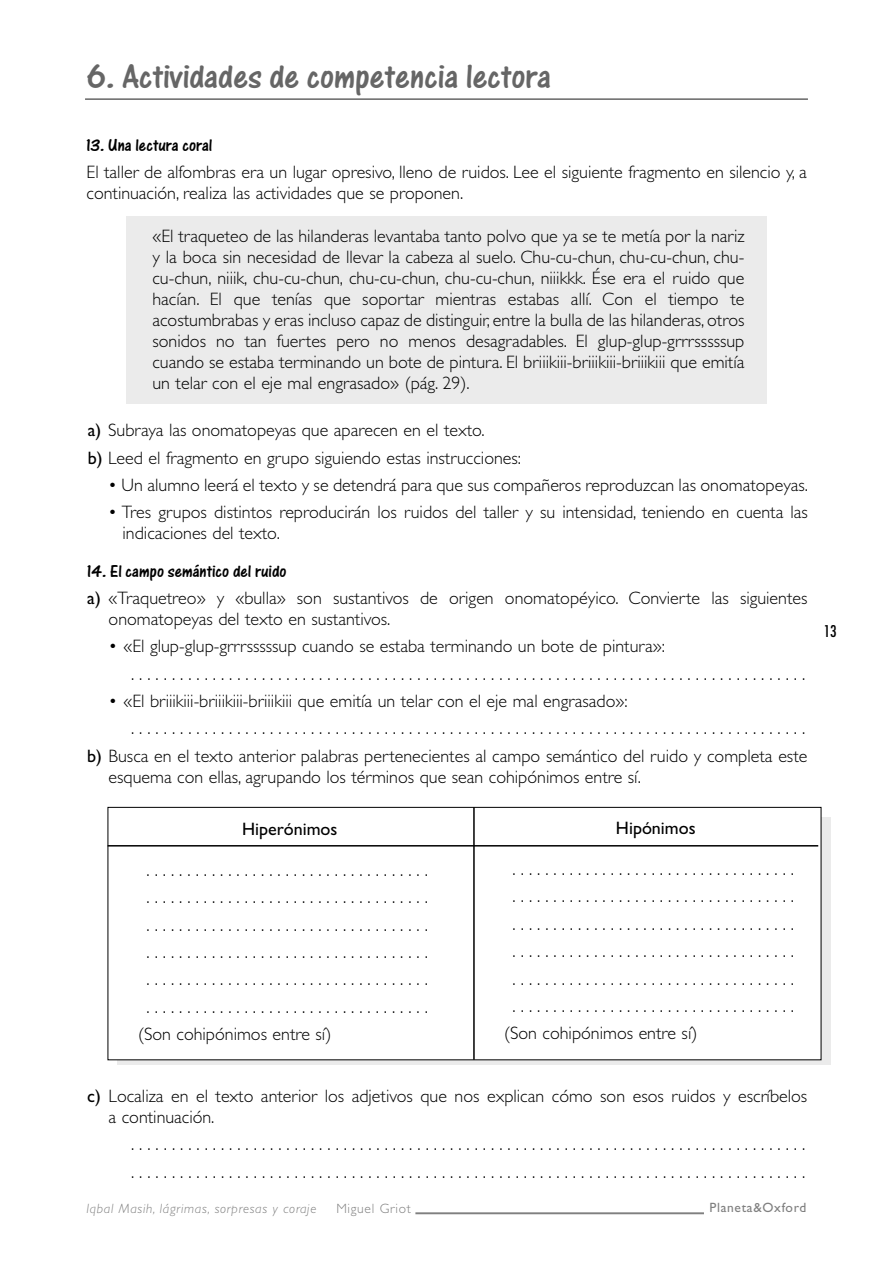
<style>
.page{position:relative;width:893px;height:1263px;background:#fff}
.page>*{position:absolute;margin:0;border:0;box-sizing:border-box;transform-origin:0 0}
.t1{font:36px "One Stroke Script Plain";color:#666}
.t2{font:300 18px/21px "Gill Sans";color:#000}
.t3{font:18px "One Stroke Script Plain";color:#000}
.t4{font:18px "Gill Sans";color:#000}
.t5{font:500 condensed 15.75px "Futura";color:#000}
.t6{font:italic 300 13.5px "Gill Sans";letter-spacing:.05em;color:#808080}
.t7{font:13.5px "Gill Sans";letter-spacing:.05em;color:#808080}
.t8{font:300 13.5px "Gill Sans";letter-spacing:.05em;color:#808080}
.s1{font-weight:400}
</style>
<div class="page">
<hr style="left:415px;top:1212px;width:289px;height:2px;background:#808080">
<hr style="left:85px;top:98px;width:723px;height:2px;background:#666">
<div style="left:126px;top:217px;width:641px;height:187px;background:#ebebeb"></div>
<svg style="left:117px;top:818px;width:713px;height:247px;background:#dbdbdb"></svg>
<div style="left:108px;top:808px;width:713px;height:251px;background:#fff"></div>
<div style="left:108px;top:807px;width:713px;height:253px;border:1px solid #000"></div>
<hr style="left:473px;top:807px;width:2px;height:253px;background:#000">
<hr style="left:108px;top:845px;width:710px;height:1px;background:#000">
<h1 class="t1" style="left:87px;top:65px;width:466px">6. Actividades de competencia lectora</h1>
<p class="t3" style="left:87px;top:140px;width:127px">13. Una lectura coral</p>
<p class="t2" style="left:87px;top:164px;width:722px">El taller de alfombras era un lugar opresivo, lleno de ruidos. Lee el siguiente fragmento en silencio y, a continuación, realiza las actividades que se proponen.</p>
<p class="t2" style="left:152px;top:227px;width:594px;text-align:justify">«El traqueteo de las hilanderas levantaba tanto polvo que ya se te metía por la nariz y la boca sin necesidad de llevar la cabeza al suelo. Chu-cu-chun, chu-cu-chun, chu&shy;cu-chun, niiik, chu-cu-chun, chu-cu-chun, chu-cu-chun, niiikkk. Ése era el ruido que hacían. El que tenías que soportar mientras estabas allí. Con el tiempo te acostumbrabas y eras incluso capaz de distinguir, entre la bulla de las hilanderas, otros sonidos no tan fuertes pero no menos desagradables. El glup-glup-grrrsssssup cuando se estaba terminando un bote de pintura. El briiikiii-briiikiii-briiikiii que emitía un telar con el eje mal engrasado» (pág. 29).</p>
<p class="t2" style="left:88px;top:418px;width:435px;line-height:27.5px"><span class="s1">a)</span> Subraya las onomatopeyas que aparecen en el texto.<br><span class="s1">b)</span> Leed el fragmento en grupo siguiendo estas instrucciones:</p>
<p class="t2" style="left:108px;top:476px;width:701px">• Un alumno leerá el texto y se detendrá para que sus compañeros reproduzcan las onomatopeyas.</p>
<p class="t2" style="left:123px;top:503px;width:687px;text-indent:-14px">• Tres grupos distintos reproducirán los ruidos del taller y su intensidad, teniendo en cuenta las indicaciones del texto.</p>
<p class="t3" style="left:87px;top:565px;width:201px">14. El campo semántico del ruido</p>
<p class="t2" style="left:109px;top:589px;width:700px;text-indent:-21px"><span class="s1">a)</span> «Traquetreo» y «bulla» son sustantivos de origen onomatopéyico. Convierte las siguientes onomatopeyas del texto en sustantivos.</p>
<p class="t2" style="left:131px;top:634px;width:676px;line-height:27.5px;text-indent:-22px">• «El glup-glup-grrrsssssup cuando se estaba terminando un bote de pintura»:<br>. . . . . . . . . . . . . . . . . . . . . . . . . . . . . . . . . . . . . . . . . . . . . . . . . . . . . . . . . . . . . . . . . . . . . . . . . . . . . . . . . . .</p>
<p class="t2" style="left:109px;top:692px;width:521px">• «El briiikiii-briiikiii-briiikiii que emitía un telar con el eje mal engrasado»:</p>
<p class="t2" style="left:131px;top:720px;width:676px">. . . . . . . . . . . . . . . . . . . . . . . . . . . . . . . . . . . . . . . . . . . . . . . . . . . . . . . . . . . . . . . . . . . . . . . . . . . . . . . . . . .</p>
<p class="t2" style="left:87px;top:747px;width:722px"><span class="s1">b)</span> Busca en el texto anterior palabras pertenecientes al campo semántico del ruido y completa este</p>
<p class="t2" style="left:109px;top:768px;width:534px">esquema con ellas, agrupando los términos que sean cohipónimos entre sí.</p>
<p class="t4" style="left:242px;top:822px;width:97px">Hiperónimos</p>
<p class="t2" style="left:147px;top:861px;width:283px">. . . . . . . . . . . . . . . . . . . . . . . . . . . . . . . . . . .</p>
<p class="t2" style="left:147px;top:888px;width:283px">. . . . . . . . . . . . . . . . . . . . . . . . . . . . . . . . . . .</p>
<p class="t2" style="left:147px;top:916px;width:283px">. . . . . . . . . . . . . . . . . . . . . . . . . . . . . . . . . . .</p>
<p class="t2" style="left:147px;top:943px;width:283px">. . . . . . . . . . . . . . . . . . . . . . . . . . . . . . . . . . .</p>
<p class="t2" style="left:147px;top:970px;width:283px">. . . . . . . . . . . . . . . . . . . . . . . . . . . . . . . . . . .</p>
<p class="t2" style="left:147px;top:998px;width:283px">. . . . . . . . . . . . . . . . . . . . . . . . . . . . . . . . . . .</p>
<p class="t2" style="left:138px;top:1025px;width:195px">(Son cohipónimos entre sí)</p>
<p class="t4" style="left:616px;top:821px;width:81px">Hipónimos</p>
<p class="t2" style="left:513px;top:860px;width:283px">. . . . . . . . . . . . . . . . . . . . . . . . . . . . . . . . . . .</p>
<p class="t2" style="left:513px;top:888px;width:283px">. . . . . . . . . . . . . . . . . . . . . . . . . . . . . . . . . . .</p>
<p class="t2" style="left:513px;top:915px;width:283px">. . . . . . . . . . . . . . . . . . . . . . . . . . . . . . . . . . .</p>
<p class="t2" style="left:513px;top:942px;width:283px">. . . . . . . . . . . . . . . . . . . . . . . . . . . . . . . . . . .</p>
<p class="t2" style="left:513px;top:970px;width:283px">. . . . . . . . . . . . . . . . . . . . . . . . . . . . . . . . . . .</p>
<p class="t2" style="left:513px;top:997px;width:283px">. . . . . . . . . . . . . . . . . . . . . . . . . . . . . . . . . . .</p>
<p class="t2" style="left:504px;top:1024px;width:195px">(Son cohipónimos entre sí)</p>
<p class="t5" style="left:824px;top:623px;width:15px">13</p>
<p class="t2" style="left:109px;top:1087px;width:700px;text-indent:-21px"><span class="s1">c)</span> Localiza en el texto anterior los adjetivos que nos explican cómo son esos ruidos y escríbelos a continuación.</p>
<p class="t2" style="left:131px;top:1132px;width:676px;line-height:27.5px">. . . . . . . . . . . . . . . . . . . . . . . . . . . . . . . . . . . . . . . . . . . . . . . . . . . . . . . . . . . . . . . . . . . . . . . . . . . . . . . . . . . . . . . . . . . . . . . . . . . . . . . . . . . . . . . . . . . . . . . . . . . . . . . . . . . . . . . . . . . . . . . . . . . . . . . . . . . . . . . . . . . . . .</p>
<p class="t6" style="left:87px;top:1204px;width:231px">Iqbal Masih, lágrimas, sorpresas y coraje</p>
<p class="t8" style="left:336px;top:1204px;width:76px">Miguel Griot</p>
<p class="t7" style="left:710px;top:1202px;width:98px">Planeta&amp;Oxford</p>
</div>
